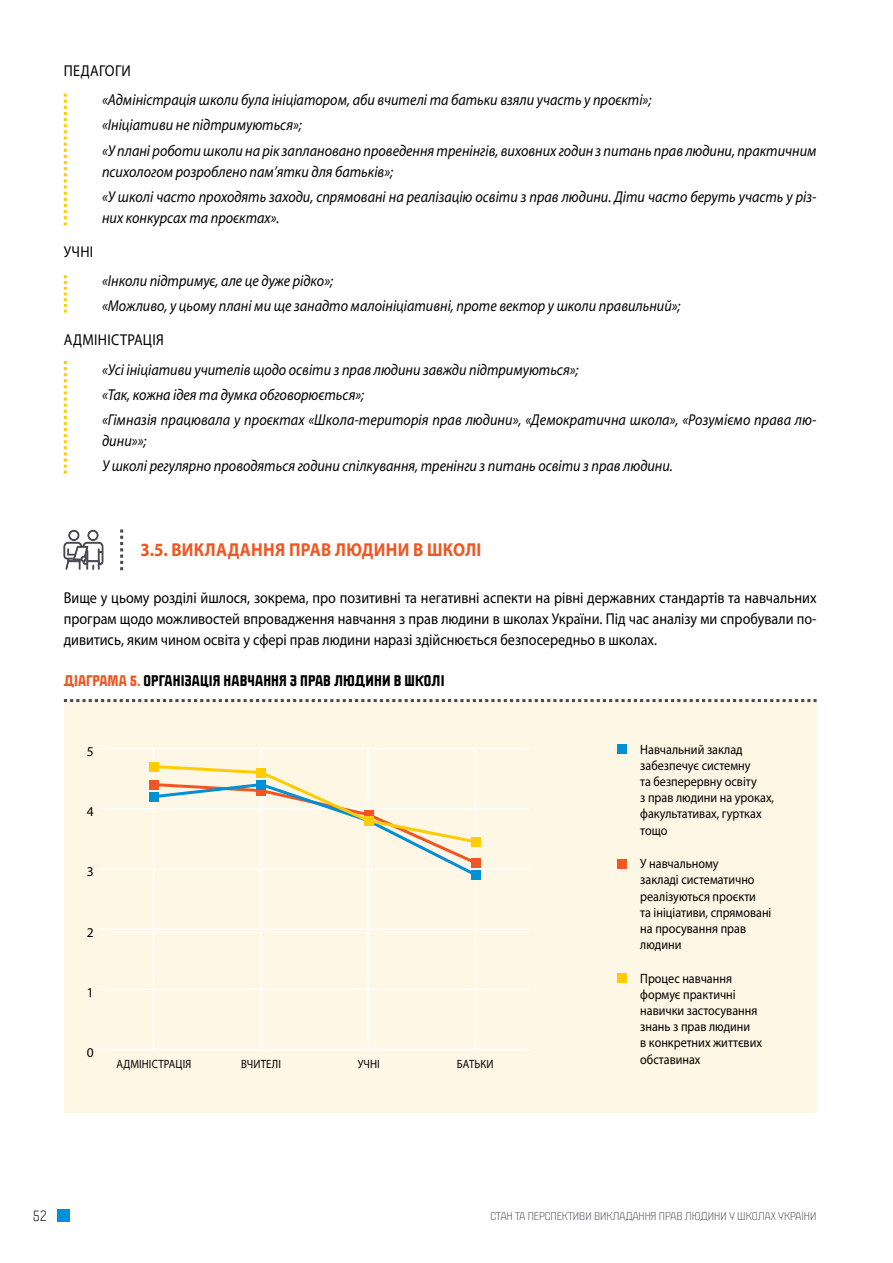
<style>
.page{position:relative;width:893px;height:1263px;background:#fff}
.page>*{position:absolute;margin:0;border:0;box-sizing:border-box;transform-origin:0 0}
.t1{font:700 18.75px "Myriad Pro";letter-spacing:.02em;color:#f05622;scale:.9 1}
.t2{font:italic 15.75px/25.2px "Myriad Pro";color:#000;scale:.9 1}
.t3{font:15.75px/21px "Myriad Pro";color:#000;text-align:justify;scale:.9 1}
.t4{font:15.75px "Myriad Pro";letter-spacing:.02em;color:#000;scale:.9 1}
.t5{font:13.5px/16.2px "Myriad Pro";color:#000;scale:.9 1}
.t6{font:900 13.5px "Politica";letter-spacing:.01em;color:#000}
.t7{font:13.5px "Myriad Pro";color:#000}
.t8{font:13.5px "Politica";color:#000}
.t9{font:12px "Myriad Pro";letter-spacing:.01em;color:#000;scale:.9 1}
.t10{font:9.75px "Politica";color:#484953;scale:1.15 1}
.s1{color:#f05622}
</style>
<div class="page">
<div style="left:57px;top:1209px;width:13px;height:13px;background:#0090d6"></div>
<svg style="left:64px;top:94px;width:3px;height:131px"></svg>
<svg style="left:64px;top:275px;width:3px;height:38px"></svg>
<svg style="left:64px;top:361px;width:3px;height:113px"></svg>
<div style="left:64px;top:699px;width:752px;height:413px;background:#fff7e5"></div>
<div style="left:617px;top:744px;width:10px;height:10px;background:#0090d6"></div>
<div style="left:617px;top:859px;width:10px;height:9px;background:#f05622"></div>
<div style="left:617px;top:973px;width:10px;height:9px;background:#ffcb05"></div>
<hr style="left:153px;top:748px;width:1px;height:302px;background:#fff">
<hr style="left:260px;top:748px;width:2px;height:302px;background:#fff">
<hr style="left:367px;top:748px;width:2px;height:302px;background:#fff">
<hr style="left:475px;top:748px;width:1px;height:302px;background:#fff">
<hr style="left:100px;top:1049px;width:429px;height:1px;background:#fff">
<hr style="left:100px;top:989px;width:429px;height:1px;background:#fff">
<hr style="left:100px;top:928px;width:429px;height:2px;background:#fff">
<hr style="left:100px;top:868px;width:429px;height:2px;background:#fff">
<hr style="left:100px;top:808px;width:429px;height:1px;background:#fff">
<hr style="left:100px;top:748px;width:429px;height:1px;background:#fff">
<svg style="left:151px;top:765px;width:329px;height:109px"></svg>
<div style="left:150px;top:780px;width:9px;height:9px;background:#f05622"></div>
<svg style="left:257px;top:789px;width:9px;height:6px"></svg>
<div style="left:364px;top:810px;width:9px;height:9px;background:#f05622"></div>
<div style="left:471px;top:858px;width:9px;height:9px;background:#f05622"></div>
<div style="left:150px;top:792px;width:9px;height:9px;background:#0090d6"></div>
<div style="left:257px;top:780px;width:9px;height:9px;background:#0090d6"></div>
<div style="left:471px;top:870px;width:9px;height:9px;background:#0090d6"></div>
<div style="left:150px;top:762px;width:9px;height:9px;background:#ffcb05"></div>
<div style="left:257px;top:768px;width:9px;height:9px;background:#ffcb05"></div>
<div style="left:364px;top:816px;width:9px;height:9px;background:#ffcb05"></div>
<div style="left:471px;top:837px;width:9px;height:9px;background:#ffcb05"></div>
<svg style="left:64px;top:699px;width:752px;height:3px"></svg>
<svg style="left:120px;top:529px;width:3px;height:41px"></svg>
<svg style="left:64px;top:530px;width:39px;height:40px"></svg>
<p class="t4" style="left:64px;top:61px;width:76px">ПЕДАГОГИ</p>
<p class="t2" style="left:102px;top:87px;width:795px">«Адміністрація школи була ініціатором, аби вчителі та батьки взяли участь у проєкті»;<br>«Ініціативи не підтримуються»;<br>«У плані роботи школи на рік заплановано проведення тренінгів, виховних годин з питань прав людини, практичним</p>
<p class="t2" style="left:102px;top:158px;width:795px">психологом розроблено пам’ятки для батьків»;<br>«У школі часто проходять заходи, спрямовані на реалізацію освіти з прав людини. Діти часто беруть участь у різ-</p>
<p class="t2" style="left:102px;top:205px;width:199px">них конкурсах та проєктах».</p>
<p class="t3" style="left:64px;top:241px;width:34px">УЧНІ</p>
<p class="t2" style="left:102px;top:268px;width:644px">«Інколи підтримує, але це дуже рідко»;<br>«Можливо, у цьому плані ми ще занадто малоініціативні, проте вектор у школи правильний»;</p>
<p class="t4" style="left:64px;top:330px;width:113px">АДМІНІСТРАЦІЯ</p>
<p class="t2" style="left:102px;top:356px;width:795px">«Усі ініціативи учителів щодо освіти з прав людини завжди підтримуються»;<br>«Так, кожна ідея та думка обговорюється»;<br>«Гімназія працювала у проєктах «Школа-територія прав людини», «Демократична школа», «Розуміємо права лю-</p>
<p class="t2" style="left:102px;top:428px;width:636px">дини»»;<br>У школі регулярно проводяться години спілкування, тренінги з питань освіти з прав людини.</p>
<p class="t5" style="left:83px;top:90px;width:135px">учнів, батьків, вчителів</p>
<p class="t7" style="left:87px;top:330px;width:8px">5</p>
<p class="t5" style="left:640px;top:408px;width:146px">з прав людини та сприяє</p>
<p class="t1" style="left:140px;top:538px;width:380px">3.5. ВИКЛАДАННЯ ПРАВ ЛЮДИНИ В ШКОЛІ</p>
<p class="t3" style="left:64px;top:587px;width:838px">Вище у цьому розділі йшлося, зокрема, про позитивні та негативні аспекти на рівні державних стандартів та навчальних програм щодо можливостей впровадження навчання з прав людини в школах України. Під час аналізу ми спробували по&shy;дивитись, яким чином освіта у сфері прав людини наразі здійснюється безпосередньо в школах.</p>
<p class="t6" style="left:64px;top:670px;width:382px"><span class="s1">ДІАГРАМА 5.</span> ОРГАНІЗАЦІЯ НАВЧАННЯ З ПРАВ ЛЮДИНИ В ШКОЛІ</p>
<p class="t5" style="left:640px;top:589px;width:151px">адміністрації школи та підлеглими не впливають</p>
<p class="t7" style="left:87px;top:631px;width:8px">0</p>
<p class="t7" style="left:87px;top:743px;width:8px">5</p>
<p class="t7" style="left:87px;top:803px;width:8px">4</p>
<p class="t7" style="left:87px;top:864px;width:8px">3</p>
<p class="t7" style="left:87px;top:924px;width:8px">2</p>
<p class="t7" style="left:87px;top:984px;width:8px">1</p>
<p class="t7" style="left:87px;top:1044px;width:8px">0</p>
<p class="t9" style="left:116px;top:1057px;width:85px">АДМІНІСТРАЦІЯ</p>
<p class="t9" style="left:241px;top:1057px;width:46px">ВЧИТЕЛІ</p>
<p class="t9" style="left:358px;top:1057px;width:26px">УЧНІ</p>
<p class="t9" style="left:457px;top:1057px;width:42px">БАТЬКИ</p>
<p class="t5" style="left:640px;top:741px;width:150px">Навчальний заклад забезпечує системну<br>та безперервну освіту<br>з прав людини на уроках, факультативах, гуртках тощо</p>
<p class="t5" style="left:640px;top:855px;width:147px">У навчальному<br>закладі систематично реалізуються проєкти<br>та ініціативи, спрямовані на просування прав людини</p>
<p class="t5" style="left:640px;top:970px;width:137px">Процес навчання формує практичні навички застосування знань з прав людини<br>в конкретних життєвих обставинах</p>
<p class="t8" style="left:33px;top:1206px;width:16px">52</p>
<p class="t10" style="left:490px;top:1209px;width:285px">СТАН ТА ПЕРСПЕКТИВИ ВИКЛАДАННЯ ПРАВ ЛЮДИНИ У ШКОЛАХ УКРАЇНИ</p>
</div>
